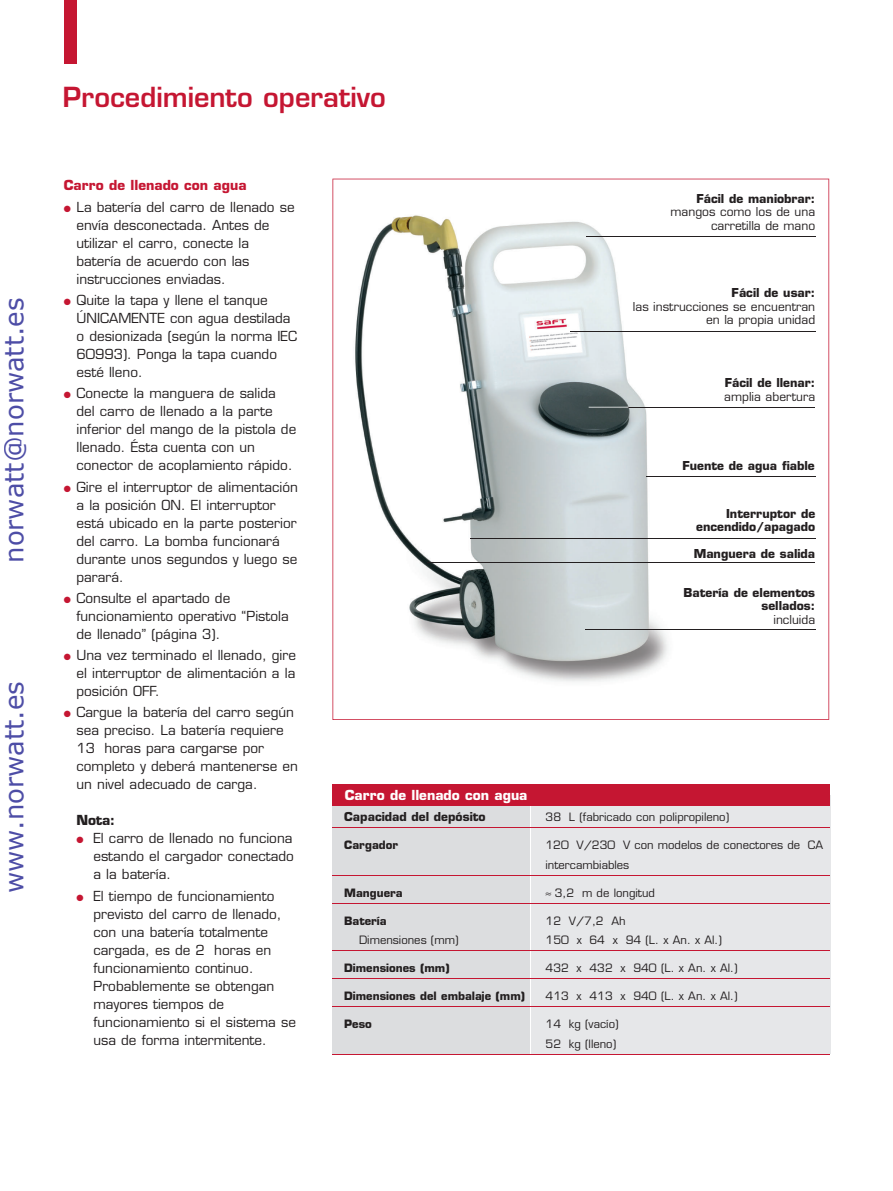
<style>
.page{position:relative;width:893px;height:1191px;background:#fff}
.page>*{position:absolute;margin:0;border:0;box-sizing:border-box;transform-origin:0 0}
.t1{font:600 27px "Eurostile";color:#c51632}
.t2{font:25.95px "Verdana";color:rgb(0 0 128/.7)}
.t3{font:13.5px/18px "Eurostile";color:#231f20}
.t4{font:700 13.5px "Eurostile";color:#c51632}
.t5{font:700 13.5px "Eurostile";color:#fff}
.t6{font:700 13.5px "Eurostile";color:#231f20}
.t7{font:700 12px/13.5px "Eurostile";color:#231f20;text-align:right}
.t8{font:12px/13.5px "Eurostile";color:#231f20;text-align:right}
.t9{font:11.25px/19.5px "Eurostile";color:#231f20}
.t10{font:700 11.25px "Eurostile";color:#231f20}
.s1{color:#c51632}
</style>
<div class="page">
<svg style="left:332px;top:179px;width:497px;height:541px"></svg>
<div style="left:64px;top:0;width:13px;height:64px;background:#c51632"></div>
<hr style="left:586px;top:236px;width:229px;height:1px;background:#231f20">
<hr style="left:570px;top:331px;width:245px;height:1px;background:#231f20">
<hr style="left:628px;top:407px;width:187px;height:1px;background:#231f20">
<hr style="left:589px;top:407px;width:39px;height:1px;background:#fff">
<hr style="left:646px;top:476px;width:169px;height:1px;background:#231f20">
<hr style="left:470px;top:538px;width:345px;height:1px;background:#231f20">
<hr style="left:585px;top:629px;width:230px;height:1px;background:#231f20">
<hr style="left:428px;top:562px;width:387px;height:1px;background:#231f20">
<div style="left:332px;top:797px;width:498px;height:257px;background:#dcdddf"></div>
<div style="left:531px;top:795px;width:299px;height:259px;background:#e6e7e9"></div>
<div style="left:332px;top:784px;width:498px;height:21px;background:#c51632"></div>
<hr style="left:531px;top:806px;width:1px;height:255px;background:#fff">
<hr style="left:332px;top:827px;width:498px;height:1px;background:#c51632">
<hr style="left:332px;top:875px;width:498px;height:1px;background:#c51632">
<hr style="left:332px;top:903px;width:498px;height:1px;background:#c51632">
<hr style="left:332px;top:950px;width:498px;height:1px;background:#c51632">
<hr style="left:332px;top:978px;width:498px;height:1px;background:#c51632">
<hr style="left:332px;top:1006px;width:498px;height:1px;background:#c51632">
<hr style="left:332px;top:1054px;width:498px;height:1px;background:#c51632">
<h2 class="t2" style="left:-4px;top:563px;width:267px;rotate:-90deg">norwatt@norwatt.es</h2>
<h2 class="t2" style="left:-4px;top:893px;width:213px;rotate:-90deg">www.norwatt.es</h2>
<h1 class="t1" style="left:63px;top:87px;width:324px">Procedimiento operativo</h1>
<p class="t4" style="left:64px;top:180px;width:184px">Carro de llenado con agua</p>
<p class="t3" style="left:77px;top:199px;width:220px;text-indent:-13px"><span class="s1">●</span> La batería del carro de llenado se envía desconectada. Antes de utilizar el carro, conecte la batería de acuerdo con las instrucciones enviadas.</p>
<p class="t3" style="left:77px;top:293px;width:222px;text-indent:-13px"><span class="s1">●</span> Quite la tapa y llene el tanque<br>ÚNICAMENTE con agua destilada o desionizada (según la norma IEC<br>60993). Ponga la tapa cuando esté lleno.</p>
<p class="t3" style="left:77px;top:386px;width:221px;text-indent:-13px"><span class="s1">●</span> Conecte la manguera de salida del carro de llenado a la parte inferior del mango de la pistola de llenado. Ésta cuenta con un conector de acoplamiento rápido.</p>
<p class="t3" style="left:77px;top:479px;width:223px;text-indent:-13px"><span class="s1">●</span> Gire el interruptor de alimentación a la posición ON. El interruptor está ubicado en la parte posterior del carro. La bomba funcionará durante unos segundos y luego se parará.</p>
<p class="t3" style="left:77px;top:590px;width:214px;text-indent:-13px"><span class="s1">●</span> Consulte el apartado de funcionamiento operativo “Pistola de llenado” (página 3).</p>
<p class="t3" style="left:77px;top:647px;width:221px;text-align:justify;text-indent:-13px"><span class="s1">●</span> Una vez terminado el llenado, gire el interruptor de alimentación a la posición OFF.</p>
<p class="t3" style="left:77px;top:705px;width:223px;text-indent:-13px"><span class="s1">●</span> Cargue la batería del carro según sea preciso. La batería requiere<br>13 horas para cargarse por completo y deberá mantenerse en un nivel adecuado de carga.</p>
<p class="t6" style="left:77px;top:815px;width:40px">Nota:</p>
<p class="t3" style="left:93px;top:831px;width:202px;text-align:justify;text-indent:-17px"><span class="s1">●</span> El carro de llenado no funciona estando el cargador conectado a la batería.</p>
<p class="t3" style="left:93px;top:888px;width:204px;text-indent:-17px"><span class="s1">●</span> El tiempo de funcionamiento previsto del carro de llenado, con una batería totalmente cargada, es de 2 horas en funcionamiento continuo.<br>Probablemente se obtengan mayores tiempos de funcionamiento si el sistema se usa de forma intermitente.</p>
<p class="t7" style="left:696px;top:193px;width:120px">Fácil de maniobrar:</p>
<p class="t8" style="left:671px;top:206px;width:146px">mangos como los de una carretilla de mano</p>
<p class="t7" style="left:732px;top:287px;width:85px">Fácil de usar:</p>
<p class="t8" style="left:633px;top:301px;width:184px">las instrucciones se encuentran en la propia unidad</p>
<p class="t7" style="left:725px;top:377px;width:92px">Fácil de llenar:</p>
<p class="t8" style="left:724px;top:391px;width:92px">amplia abertura</p>
<p class="t7" style="left:682px;top:460px;width:134px">Fuente de agua fiable</p>
<p class="t7" style="left:696px;top:508px;width:121px">Interruptor de encendido/apagado</p>
<p class="t7" style="left:694px;top:548px;width:123px">Manguera de salida</p>
<p class="t7" style="left:684px;top:587px;width:133px">Batería de elementos sellados:</p>
<p class="t8" style="left:773px;top:614px;width:43px">incluida</p>
<p class="t5" style="left:345px;top:790px;width:184px">Carro de llenado con agua</p>
<p class="t7" style="left:344px;top:811px;width:143px">Capacidad del depósito</p>
<p class="t9" style="left:546px;top:808px;width:185px">38 L (fabricado con polipropileno)</p>
<p class="t10" style="left:344px;top:841px;width:55px">Cargador</p>
<p class="t9" style="left:545px;top:836px;width:279px">120 V/230 V con modelos de conectores de CA intercambiables</p>
<p class="t10" style="left:344px;top:888px;width:60px">Manguera</p>
<p class="t9" style="left:546px;top:884px;width:111px">≈ 3,2 m de longitud</p>
<p class="t10" style="left:344px;top:916px;width:44px">Batería</p>
<p class="t9" style="left:546px;top:912px;width:82px">12 V/7,2 Ah</p>
<p class="t9" style="left:359px;top:931px;width:101px">Dimensiones (mm)</p>
<p class="t9" style="left:546px;top:931px;width:178px">150 x 64 x 94 (L. x An. x Al.)</p>
<p class="t10" style="left:344px;top:964px;width:107px">Dimensiones (mm)</p>
<p class="t9" style="left:546px;top:959px;width:193px">432 x 432 x 940 (L. x An. x Al.)</p>
<p class="t10" style="left:344px;top:992px;width:182px">Dimensiones del embalaje (mm)</p>
<p class="t9" style="left:546px;top:987px;width:193px">413 x 413 x 940 (L. x An. x Al.)</p>
<p class="t10" style="left:344px;top:1020px;width:29px">Peso</p>
<p class="t9" style="left:546px;top:1015px;width:74px">14 kg (vacío)<br>52 kg (lleno)</p>
</div>
